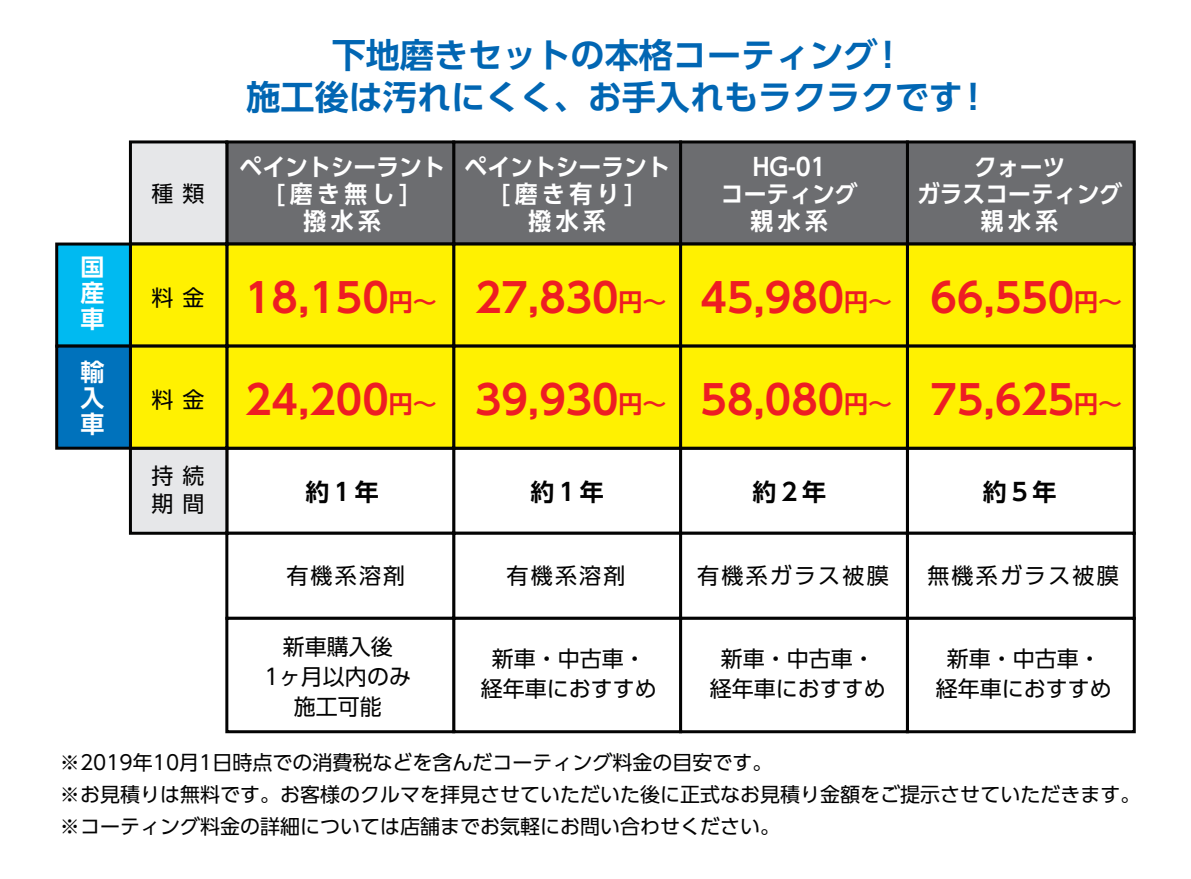
<style>
.page{position:relative;width:1191px;height:879px;background:#fff}
.page>*{position:absolute;margin:0;border:0;box-sizing:border-box;transform-origin:0 0}
.t1{font:700 40px "UD Shin Go Pr 6 N De";color:#ee1d23}
.t2{font:700 34.2px/42.6px "UD Shin Go Pr 6 N De";color:#0166b3;text-align:center}
.t3{font:700 24px/27px "UD Shin Go Pr 6 N De";color:#fff;text-align:center;scale:.95 1}
.t4{font:700 24px "UD Shin Go Pr 6 N De";letter-spacing:.2em;color:#030303}
.t5{font:700 24px/26px "UD Shin Go Pr 6 N De";color:#fff;text-align:justify}
.t6{font:22px/30px "UD Shin Go Pr 6 N";color:#030303;text-align:center}
.t7{font:22px "UD Shin Go Pr 6 N";letter-spacing:.1em;color:#030303}
.t8{font:20px/32px "UD Shin Go Pr 6 N";color:#030303}
.s1{font-size:24px}
</style>
<div class="page">
<div style="left:906px;top:140px;width:229px;height:105px;background:#6c6d70;border:3px solid #030303"></div>
<div style="left:679px;top:140px;width:230px;height:105px;background:#6c6d70;border:3px solid #030303"></div>
<div style="left:452px;top:140px;width:230px;height:105px;background:#6c6d70;border:3px solid #030303"></div>
<div style="left:225px;top:140px;width:230px;height:105px;background:#6c6d70;border:3px solid #030303"></div>
<div style="left:129px;top:140px;width:99px;height:105px;background:#e6e7e9;border:3px solid #030303"></div>
<div style="left:906px;top:447px;width:229px;height:88px;background:#fff;border:3px solid #030303"></div>
<div style="left:679px;top:447px;width:230px;height:88px;background:#fff;border:3px solid #030303"></div>
<div style="left:452px;top:447px;width:230px;height:88px;background:#fff;border:3px solid #030303"></div>
<div style="left:225px;top:447px;width:230px;height:88px;background:#fff;border:3px solid #030303"></div>
<div style="left:906px;top:532px;width:229px;height:88px;background:#fff;border:3px solid #030303"></div>
<div style="left:679px;top:532px;width:230px;height:88px;background:#fff;border:3px solid #030303"></div>
<div style="left:452px;top:532px;width:230px;height:88px;background:#fff;border:3px solid #030303"></div>
<div style="left:225px;top:532px;width:230px;height:88px;background:#fff;border:3px solid #030303"></div>
<div style="left:906px;top:617px;width:229px;height:116px;background:#fff;border:3px solid #030303"></div>
<div style="left:679px;top:617px;width:230px;height:116px;background:#fff;border:3px solid #030303"></div>
<div style="left:452px;top:617px;width:230px;height:116px;background:#fff;border:3px solid #030303"></div>
<div style="left:225px;top:617px;width:230px;height:116px;background:#fff;border:3px solid #030303"></div>
<div style="left:129px;top:447px;width:99px;height:88px;background:#e6e7e9;border:3px solid #030303"></div>
<div style="left:906px;top:242px;width:229px;height:106px;background:#fff101;border:3px solid #030303"></div>
<div style="left:679px;top:242px;width:230px;height:106px;background:#fff101;border:3px solid #030303"></div>
<div style="left:452px;top:242px;width:230px;height:106px;background:#fff101;border:3px solid #030303"></div>
<div style="left:225px;top:242px;width:230px;height:106px;background:#fff101;border:3px solid #030303"></div>
<div style="left:129px;top:242px;width:99px;height:106px;background:#fff101;border:3px solid #030303"></div>
<div style="left:55px;top:242px;width:77px;height:106px;background:#00baf1;border:3px solid #030303"></div>
<div style="left:906px;top:345px;width:229px;height:105px;background:#fff101;border:3px solid #030303"></div>
<div style="left:679px;top:345px;width:230px;height:105px;background:#fff101;border:3px solid #030303"></div>
<div style="left:452px;top:345px;width:230px;height:105px;background:#fff101;border:3px solid #030303"></div>
<div style="left:225px;top:345px;width:230px;height:105px;background:#fff101;border:3px solid #030303"></div>
<div style="left:129px;top:345px;width:99px;height:105px;background:#fff101;border:3px solid #030303"></div>
<div style="left:55px;top:345px;width:77px;height:105px;background:#0072bc;border:3px solid #030303"></div>
<p class="t5" style="left:81px;top:253px;width:25px">国産車</p>
<p class="t5" style="left:81px;top:358px;width:25px">輸入車</p>
<p class="t6" style="left:152px;top:178px;width:54px">種類</p>
<p class="t6" style="left:152px;top:282px;width:54px">料金</p>
<p class="t6" style="left:152px;top:384px;width:54px">料金</p>
<p class="t6" style="left:152px;top:461px;width:54px;line-height:28px;text-align:left">持続期間</p>
<h2 class="t2" style="left:246px;top:33px;width:745px">下地磨きセットの本格コーティング！<br>施工後は汚れにくく、お手入れもラクラクです！</h2>
<p class="t3" style="left:239px;top:153px;width:217px">ペイントシーラント[磨き無し]<br>撥水系</p>
<p class="t3" style="left:464px;top:153px;width:218px">ペイントシーラント[磨き有り]<br>撥水系</p>
<p class="t3" style="left:721px;top:153px;width:145px">HG-01<br>コーティング親水系</p>
<p class="t3" style="left:917px;top:153px;width:218px">クォーツ<br>ガラスコーティング親水系</p>
<h1 class="t1" style="left:245px;top:265px;width:878px">18,150<span class="s1">円～</span> 27,830<span class="s1">円～</span> 45,980<span class="s1">円～</span> 66,550<span class="s1">円～</span></h1>
<h1 class="t1" style="left:245px;top:367px;width:878px">24,200<span class="s1">円～</span> 39,930<span class="s1">円～</span> 58,080<span class="s1">円～</span> 75,625<span class="s1">円～</span></h1>
<p class="t4" style="left:305px;top:473px;width:75px">約1年</p>
<p class="t4" style="left:530px;top:473px;width:75px">約1年</p>
<p class="t4" style="left:752px;top:473px;width:75px">約2年</p>
<p class="t4" style="left:983px;top:473px;width:75px">約5年</p>
<p class="t6" style="left:286px;top:560px;width:120px">有機系溶剤</p>
<p class="t6" style="left:506px;top:560px;width:120px">有機系溶剤</p>
<p class="t7" style="left:697px;top:558px;width:193px">有機系ガラス被膜</p>
<p class="t7" style="left:927px;top:558px;width:193px">無機系ガラス被膜</p>
<p class="t6" style="left:264px;top:631px;width:148px">新車購入後<br>1ヶ月以内のみ施工可能</p>
<p class="t8" style="left:60px;top:746px;width:1081px">※2019年10月1日時点での消費税などを含んだコーティング料金の目安です。<br>※お見積りは無料です。お客様のクルマを拝見させていただいた後に正式なお見積り金額をご提示させていただきます。※コーティング料金の詳細については店舗までお気軽にお問い合わせください。</p>
<p class="t6" style="left:481px;top:643px;width:177px">新車・中古車・経年車におすすめ</p>
<p class="t6" style="left:710px;top:643px;width:177px">新車・中古車・経年車におすすめ</p>
<p class="t6" style="left:935px;top:643px;width:178px">新車・中古車・経年車におすすめ</p>
</div>
